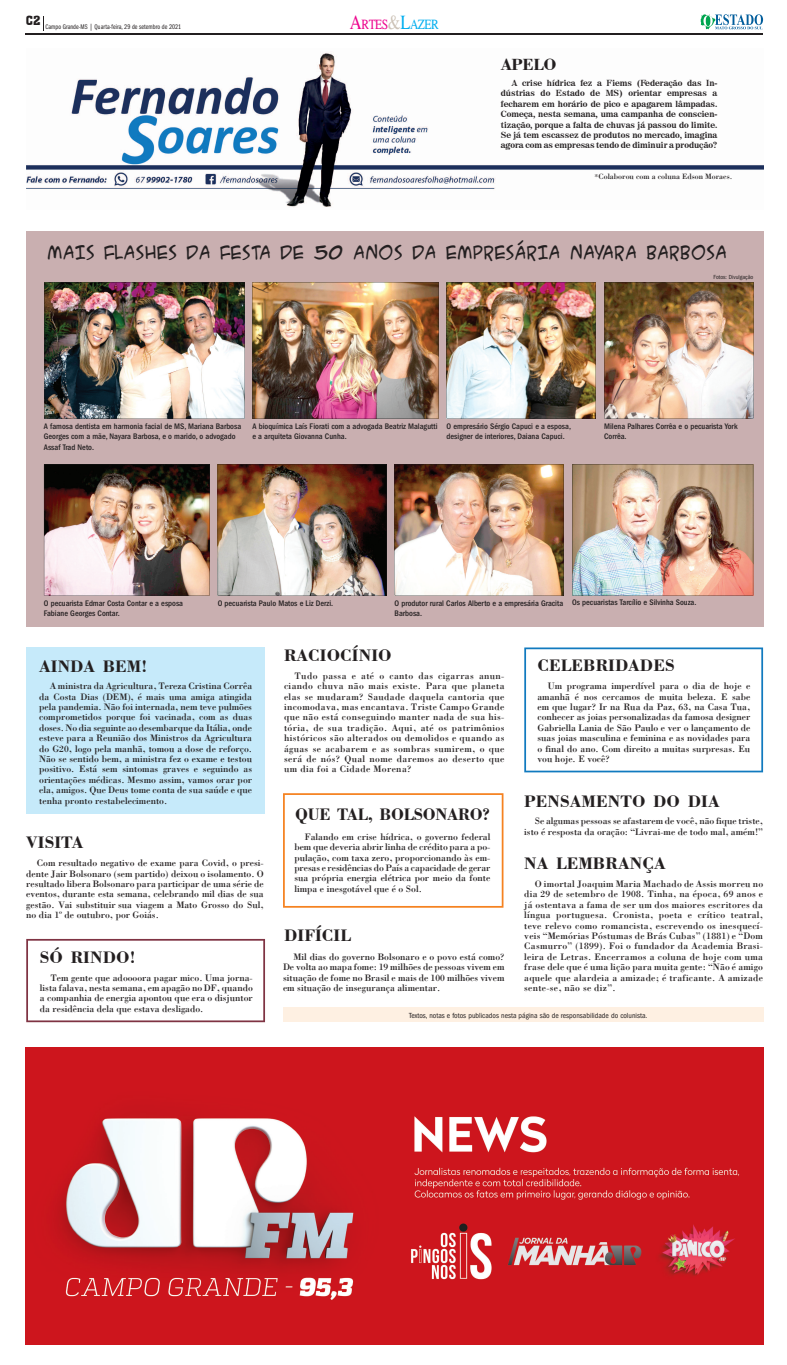
<style>
.page{position:relative;width:787px;height:1365px;background:#fff}
.page>*{position:absolute;margin:0;border:0;box-sizing:border-box;transform-origin:0 0}
.t1{font:700 17.5px "Bodoni BT";letter-spacing:.005em;color:#231f20}
.t2{font:17.5px "ACME Secret Agent";letter-spacing:.005em;color:#231f20}
.t3{font:700 17.5px "Bodoni BT";letter-spacing:-.015em;color:#231f20;scale:.96 1}
.t4{font:700 16.97px "Bodoni BT";letter-spacing:-.02em;color:#231f20}
.t5{font:13.83px "Times";letter-spacing:-.035em;color:#ed028c;scale:.83 1}
.t6{font:9.62px/10.4px "Bodoni";color:#231f20;text-align:justify}
.t7{font:700 8.75px/10.4px "Century 725 BT";letter-spacing:-.005em;color:#231f20;text-align:justify}
.t8{font:500 condensed 8.31px/10.4px "Franklin Gothic";color:#231f20}
.t9{font:7.88px "Bodoni";color:#231f20}
.t10{font:condensed 7.61px "Franklin Gothic";color:#231f20}
.t11{font:7px "Franklin Gothic Book Cmpr";letter-spacing:.005em;color:#231f20}
.t12{font:condensed 6.12px "Franklin Gothic";color:#231f20}
.s1{font-size:19.78px}
.s2{font-size:19.78px;color:#ccc2b6}
.s3{font-size:19.78px;color:#00aeef}
.s4{color:#00aeef}
</style>
<div class="page">
<div style="left:26px;top:231px;width:737px;height:395px;background:#c9afb0"></div>
<svg style="left:43px;top:16px;width:1px;height:14px"></svg>
<svg style="left:700px;top:14px;width:62px;height:15px"></svg>
<hr style="left:26px;top:33px;width:736px;height:2px;background:#231f20">
<img style="left:26px;top:53px;width:737px;height:155px">
<img style="left:26px;top:1047px;width:737px;height:297px">
<div style="left:26px;top:647px;width:238px;height:167px;background:#c6eafa"></div>
<svg style="left:26px;top:938px;width:239px;height:84px"></svg>
<svg style="left:283px;top:793px;width:220px;height:114px"></svg>
<svg style="left:524px;top:647px;width:238px;height:125px"></svg>
<img style="left:44px;top:282px;width:200px;height:136px">
<img style="left:446px;top:282px;width:149px;height:136px">
<img style="left:44px;top:464px;width:166px;height:131px">
<img style="left:394px;top:464px;width:169px;height:131px">
<img style="left:252px;top:282px;width:186px;height:136px">
<img style="left:604px;top:282px;width:149px;height:136px">
<img style="left:218px;top:464px;width:168px;height:131px">
<img style="left:572px;top:464px;width:181px;height:131px">
<div style="left:283px;top:1007px;width:480px;height:15px;background:#fef0e2"></div>
<p class="t11" style="left:26px;top:22px;width:157px"><sup>C2</sup> Campo Grande-MS | Quarta-feira, 29 de setembro de 2021</p>
<h3 class="t5" style="left:350px;top:16px;width:109px"><span class="s1">A</span>RTES<span class="s2">&amp;</span><span class="s3">L</span><span class="s4">AZER</span></h3>
<h2 class="t4" style="left:500px;top:53px;width:57px">APELO</h2>
<p class="t7" style="left:500px;top:77px;width:218px;text-indent:10px">A crise hídrica fez a Fiems (Federação das In&shy;dústrias do Estado de MS) orientar empresas a fecharem em horário de pico e apagarem lâmpadas.<br>Começa, nesta semana, uma campanha de conscien&shy;tização, porque a falta de chuvas já passou do limite.<br>Se já tem escassez de produtos no mercado, imagina agora com as empresas tendo de diminuir a produção?</p>
<p class="t9" style="left:594px;top:172px;width:139px">*Colaborou com a coluna Edson Moraes.</p>
<h1 class="t2" style="left:47px;top:239px;width:681px">MAIS FLASHES DA FESTA DE 50 ANOS DA EMPRESÁRIA NAYARA BARBOSA</h1>
<p class="t12" style="left:713px;top:274px;width:41px">Fotos: Divulgação</p>
<p class="t8" style="left:44px;top:421px;width:199px">A famosa dentista em harmonia facial de MS, Mariana Barbosa<br>Georges com a mãe, Nayara Barbosa, e o marido, o advogado<br>Assaf Trad Neto.</p>
<p class="t8" style="left:446px;top:421px;width:126px">O empresário Sérgio Capuci e a esposa, designer de interiores, Daiana Capuci.</p>
<p class="t8" style="left:252px;top:421px;width:186px">A bioquímica Laís Fiorati com a advogada Beatriz Malagutti e a arquiteta Giovanna Cunha.</p>
<p class="t8" style="left:604px;top:421px;width:135px">Milena Palhares Corrêa e o pecuarista York<br>Corrêa.</p>
<p class="t8" style="left:218px;top:598px;width:117px">O pecuarista Paulo Matos e Liz Derzi.</p>
<p class="t8" style="left:572px;top:597px;width:126px">Os pecuaristas Tarcílio e Silvinha Souza.</p>
<p class="t8" style="left:44px;top:598px;width:141px">O pecuarista Edmar Costa Contar e a esposa<br>Fabiane Georges Contar.</p>
<p class="t8" style="left:394px;top:598px;width:170px">O produtor rural Carlos Alberto e a empresária Gracita<br>Barbosa.</p>
<h1 class="t1" style="left:284px;top:644px;width:109px">RACIOCÍNIO</h1>
<h1 class="t1" style="left:39px;top:655px;width:109px">AINDA BEM!</h1>
<h1 class="t1" style="left:537px;top:654px;width:139px">CELEBRIDADES</h1>
<p class="t6" style="left:284px;top:670px;width:222px;text-indent:10px">Tudo passa e até o canto das cigarras anun&shy;ciando chuva não mais existe. Para que planeta elas se mudaram? Saudade daquela cantoria que incomodava, mas encantava. Triste Campo Grande que não está conseguindo manter nada de sua his&shy;tória, de sua tradição. Aqui, até os patrimônios históricos são alterados ou demolidos e quando as águas se acabarem e as sombras sumirem, o que será de nós? Qual nome daremos ao deserto que um dia foi a Cidade Morena?</p>
<p class="t6" style="left:39px;top:680px;width:214px;text-indent:10px">A ministra da Agricultura, Tereza Cristina Corrêa da Costa Dias (DEM), é mais uma amiga atingida pela pandemia. Não foi internada, nem teve pulmões comprometidos porque foi vacinada, com as duas doses. No dia seguinte ao desembarque da Itália, onde esteve para a Reunião dos Ministros da Agricultura do G20, logo pela manhã, tomou a dose de reforço.<br>Não se sentido bem, a ministra fez o exame e testou positivo. Está sem sintomas graves e seguindo as orientações médicas. Mesmo assim, vamos orar por ela, amigos. Que Deus tome conta de sua saúde e que tenha pronto restabelecimento.</p>
<p class="t6" style="left:537px;top:680px;width:214px;text-indent:10px">Um programa imperdível para o dia de hoje e amanhã é nos cercamos de muita beleza. E sabe em que lugar? Ir na Rua da Paz, 63, na Casa Tua, conhecer as joias personalizadas da famosa designer Gabriella Lania de São Paulo e ver o lançamento de suas joias masculina e feminina e as novidades para o final do ano. Com direito a muitas surpresas. Eu vou hoje. E você?</p>
<h1 class="t1" style="left:524px;top:790px;width:197px">PENSAMENTO DO DIA</h1>
<h1 class="t3" style="left:295px;top:803px;width:204px">QUE TAL, BOLSONARO?</h1>
<p class="t6" style="left:524px;top:815px;width:240px;text-align:right">Se algumas pessoas se afastarem de você, não fique triste, isto é resposta da oração: “Livrai-me de todo mal, amém!”</p>
<p class="t6" style="left:294px;top:831px;width:197px;text-indent:10px">Falando em crise hídrica, o governo federal bem que deveria abrir linha de crédito para a po&shy;pulação, com taxa zero, proporcionando às em&shy;presas e residências do País a capacidade de gerar sua própria energia elétrica por meio da fonte limpa e inesgotável que é o Sol.</p>
<h1 class="t1" style="left:26px;top:831px;width:59px">VISITA</h1>
<h1 class="t1" style="left:524px;top:852px;width:143px">NA LEMBRANÇA</h1>
<p class="t6" style="left:26px;top:857px;width:239px;text-indent:10px">Com resultado negativo de exame para Covid, o presi&shy;dente Jair Bolsonaro (sem partido) deixou o isolamento. O resultado libera Bolsonaro para participar de uma série de eventos, durante esta semana, celebrando mil dias de sua gestão. Vai substituir sua viagem a Mato Grosso do Sul, no dia 1º de outubro, por Goiás.</p>
<p class="t6" style="left:524px;top:878px;width:240px;text-indent:10px">O imortal Joaquim Maria Machado de Assis morreu no dia 29 de setembro de 1908. Tinha, na época, 69 anos e já ostentava a fama de ser um dos maiores escritores da língua portuguesa. Cronista, poeta e crítico teatral, teve relevo como romancista, escrevendo os inesquecí&shy;veis “Memórias Póstumas de Brás Cubas” (1881) e “Dom Casmurro” (1899). Foi o fundador da Academia Brasi&shy;leira de Letras. Encerramos a coluna de hoje com uma frase dele que é uma lição para muita gente: “Não é amigo aquele que alardeia a amizade; é traficante. A amizade sente-se, não se diz”.</p>
<h1 class="t1" style="left:284px;top:924px;width:68px">DIFÍCIL</h1>
<h1 class="t1" style="left:40px;top:946px;width:97px">SÓ RINDO!</h1>
<p class="t6" style="left:283px;top:951px;width:223px;text-indent:10px">Mil dias do governo Bolsonaro e o povo está como?<br>De volta ao mapa fome: 19 milhões de pessoas vivem em situação de fome no Brasil e mais de 100 milhões vivem em situação de insegurança alimentar.</p>
<p class="t6" style="left:40px;top:972px;width:214px;text-indent:10px">Tem gente que adoooora pagar mico. Uma jorna&shy;lista falava, nesta semana, em apagão no DF, quando a companhia de energia apontou que era o disjuntor da residência dela que estava desligado.</p>
<p class="t10" style="left:409px;top:1011px;width:239px">Textos, notas e fotos publicados nesta página são de responsabilidade do colunista.</p>
</div>
